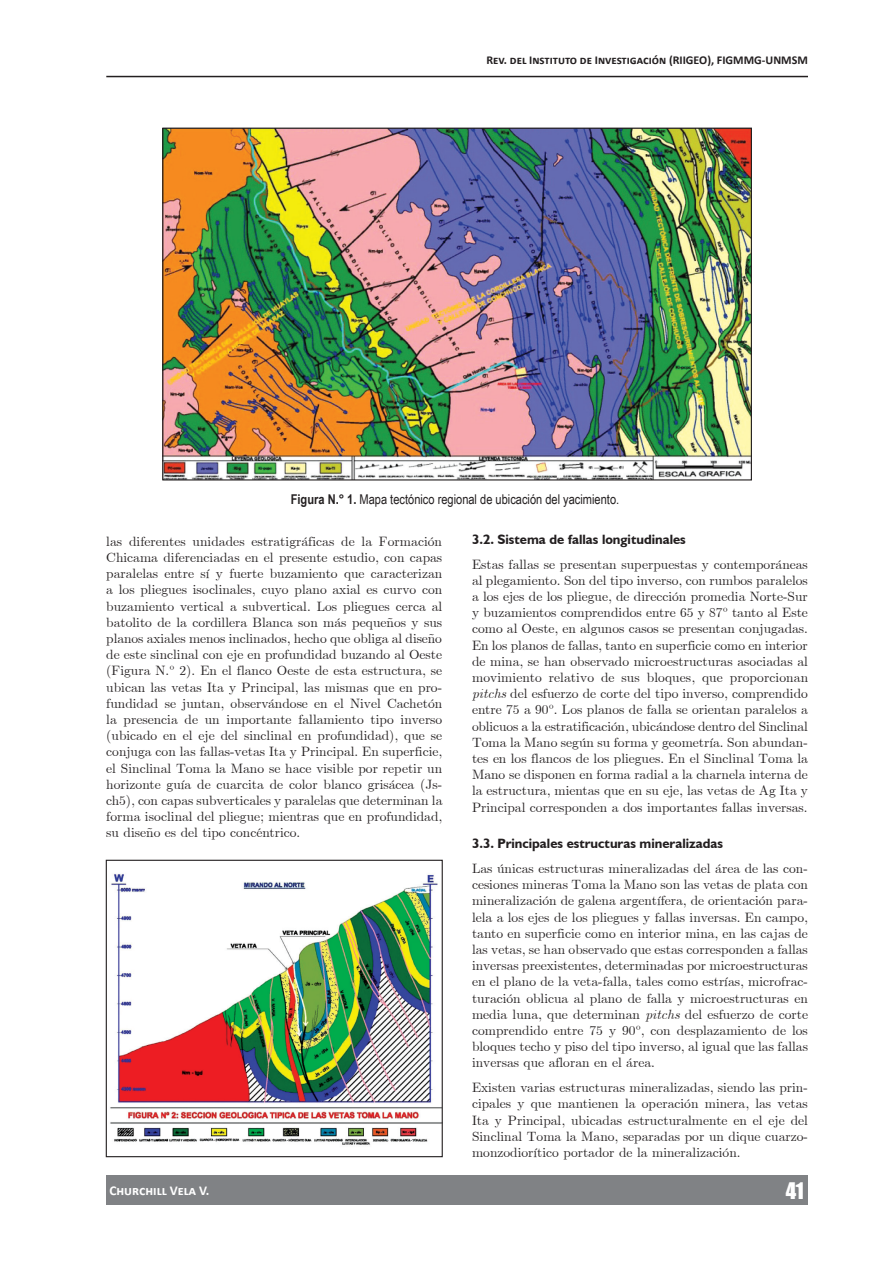
<style>
.page{position:relative;width:893px;height:1263px;background:#fff}
.page>*{position:absolute;margin:0;border:0;box-sizing:border-box;transform-origin:0 0}
.t1{font:21px "Impact";color:#fff}
.t2{font:13.5px/16.2px "Euclid";color:#231f20;text-align:justify}
.t3{font:700 13.5px "Humanist 521 BT";color:#231f20}
.t4{font:13.5px "Arial Narrow";color:#231f20}
.t5{font:700 13.5px "Calibri";color:#fff}
.t6{font:700 12px "Calibri";color:#231f20}
.s1{font-weight:700}
.s2{font-style:italic}
</style>
<div class="page">
<div style="left:106px;top:1175px;width:702px;height:30px;background:#808285"></div>
<hr style="left:106px;top:76px;width:702px;height:1px;background:#231f20">
<img style="left:164px;top:130px;width:586px;height:348px">
<img style="left:110px;top:874px;width:331px;height:271px">
<div style="left:106px;top:860px;width:337px;height:297px;border:1px solid #231f20"></div>
<p class="t6" style="left:487px;top:52px;width:323px">Rev. del Instituto de Investigación (RIIGEO), FIGMMG-UNMSM</p>
<p class="t4" style="left:291px;top:489px;width:330px"><span class="s1">Figura N.° 1.</span> Mapa tectónico regional de ubicación del yacimiento.</p>
<p class="t2" style="left:106px;top:533px;width:338px">las diferentes unidades estratigráficas de la Formación Chicama diferenciadas en el presente estudio, con capas paralelas entre sí y fuerte buzamiento que caracterizan a los pliegues isoclinales, cuyo plano axial es curvo con buzamiento vertical a subvertical. Los pliegues cerca al batolito de la cordillera Blanca son más pequeños y sus planos axiales menos inclinados, hecho que obliga al diseño de este sinclinal con eje en profundidad buzando al Oeste (Figura N.º 2). En el flanco Oeste de esta estructura, se ubican las vetas Ita y Principal, las mismas que en pro&shy;fundidad se juntan, observándose en el Nivel Cachetón la presencia de un importante fallamiento tipo inverso (ubicado en el eje del sinclinal en profundidad), que se conjuga con las fallas-vetas Ita y Principal. En superficie, el Sinclinal Toma la Mano se hace visible por repetir un horizonte guía de cuarcita de color blanco grisácea (Js&shy;ch5), con capas subverticales y paralelas que determinan la forma isoclinal del pliegue; mientras que en profundidad, su diseño es del tipo concéntrico.</p>
<p class="t3" style="left:472px;top:531px;width:215px">3.2. Sistema de fallas longitudinales</p>
<p class="t2" style="left:472px;top:556px;width:338px">Estas fallas se presentan superpuestas y contemporáneas al plegamiento. Son del tipo inverso, con rumbos paralelos a los ejes de los pliegue, de dirección promedia Norte-Sur y buzamientos comprendidos entre 65 y 87º tanto al Este como al Oeste, en algunos casos se presentan conjugadas.<br>En los planos de fallas, tanto en superficie como en interior de mina, se han observado microestructuras asociadas al movimiento relativo de sus bloques, que proporcionan <span class="s2">pitchs</span> del esfuerzo de corte del tipo inverso, comprendido entre 75 a 90º. Los planos de falla se orientan paralelos a oblicuos a la estratificación, ubicándose dentro del Sinclinal Toma la Mano según su forma y geometría. Son abundan&shy;tes en los flancos de los pliegues. En el Sinclinal Toma la Mano se disponen en forma radial a la charnela interna de la estructura, mientas que en su eje, las vetas de Ag Ita y Principal corresponden a dos importantes fallas inversas.</p>
<p class="t3" style="left:472px;top:835px;width:253px">3.3. Principales estructuras mineralizadas</p>
<p class="t2" style="left:472px;top:860px;width:337px">Las únicas estructuras mineralizadas del área de las con&shy;cesiones mineras Toma la Mano son las vetas de plata con mineralización de galena argentífera, de orientación para&shy;lela a los ejes de los pliegues y fallas inversas. En campo, tanto en superficie como en interior mina, en las cajas de las vetas, se han observado que estas corresponden a fallas inversas preexistentes, determinadas por microestructuras en el plano de la veta-falla, tales como estrías, microfrac&shy;turación oblicua al plano de falla y microestructuras en media luna, que determinan <span class="s2">pitchs</span> del esfuerzo de corte comprendido entre 75 y 90º, con desplazamiento de los bloques techo y piso del tipo inverso, al igual que las fallas inversas que afloran en el área.</p>
<p class="t2" style="left:472px;top:1080px;width:337px">Existen varias estructuras mineralizadas, siendo las prin&shy;cipales y que mantienen la operación minera, las vetas Ita y Principal, ubicadas estructuralmente en el eje del Sinclinal Toma la Mano, separadas por un dique cuarzo&shy;monzodiorítico portador de la mineralización.</p>
<p class="t5" style="left:109px;top:1182px;width:102px">Churchill Vela V.</p>
<h1 class="t1" style="left:786px;top:1174px;width:20px">41</h1>
</div>
